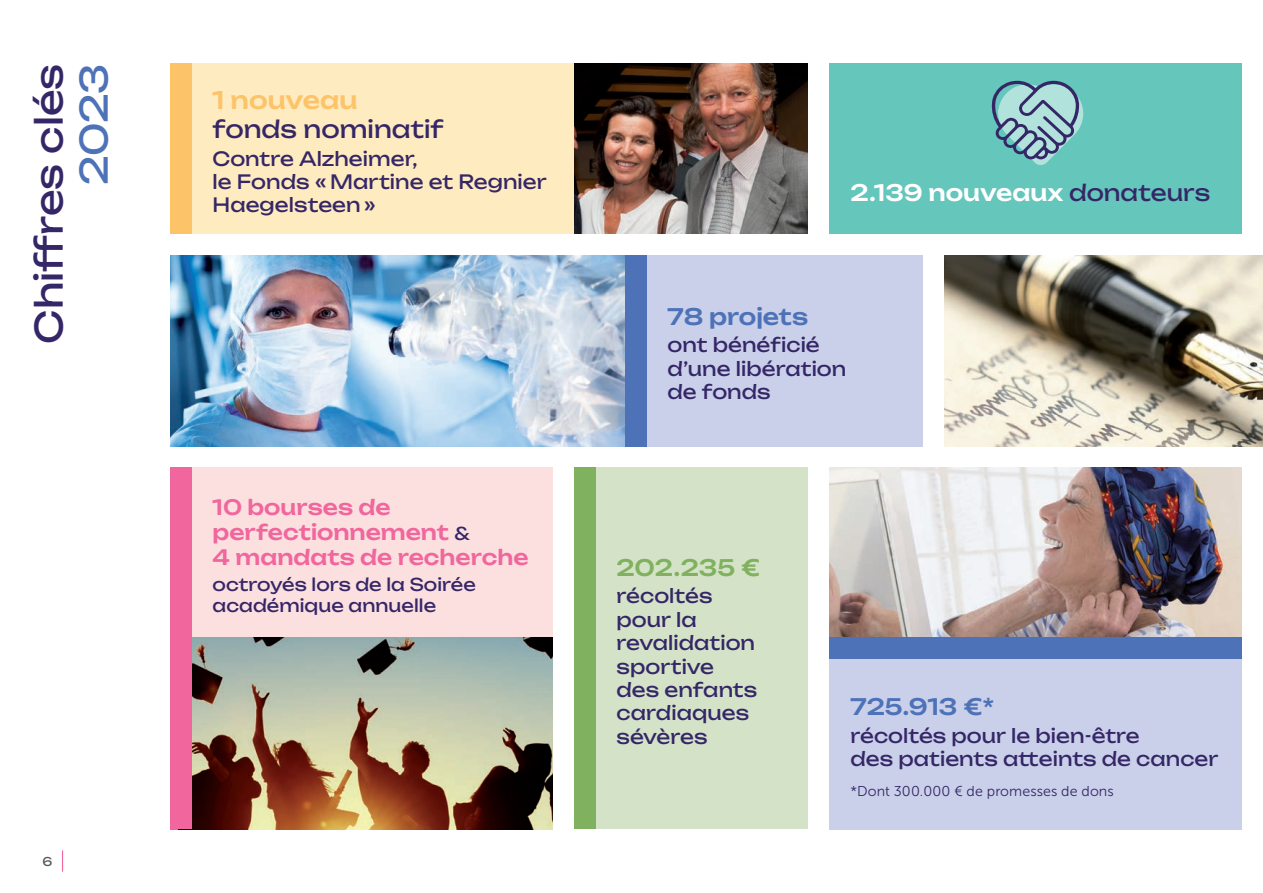
<style>
.page{position:relative;width:1263px;height:893px;background:#fff}
.page>*{position:absolute;margin:0;border:0;box-sizing:border-box;transform-origin:0 0}
.t1{font:37.5px "Unbounded";color:#352767}
.t2{font:37.5px "Unbounded";color:#4d72b8}
.t3{font:24px "Unbounded";color:#352767}
.t4{font:500 24px "Unbounded";color:#fdc369}
.t5{font:500 22.5px "Unbounded";color:#fff}
.t6{font:500 22.5px "Unbounded";letter-spacing:-.005em;color:#4d72b8}
.t7{font:500 22.5px "Unbounded";letter-spacing:-.01em;color:#80b15f}
.t8{font:500 21px/25.2px "Unbounded";color:#f1669d}
.t9{font:19.5px/23.4px "Unbounded";color:#352767}
.t10{font:17.55px/21px "Unbounded";letter-spacing:.005em;color:#352767}
.t11{font:14.25px "Museo Sans 300";letter-spacing:.005em;color:#352767}
.t12{font:12px "Unbounded";color:#57585a}
.s1{font-weight:400;font-size:17.55px;color:#352767}
.s2{font-weight:400;color:#352767}
</style>
<div class="page">
<svg style="left:62px;top:850px;width:1px;height:22px"></svg>
<img style="left:944px;top:255px;width:319px;height:191px">
<div style="left:191px;top:64px;width:383px;height:170px;background:#feebbf"></div>
<img style="left:574px;top:64px;width:234px;height:170px">
<div style="left:191px;top:468px;width:362px;height:170px;background:#fcdfdf"></div>
<div style="left:646px;top:255px;width:277px;height:191px;background:#cad0e9"></div>
<img style="left:191px;top:638px;width:362px;height:191px">
<img style="left:170px;top:255px;width:455px;height:191px">
<div style="left:829px;top:64px;width:413px;height:170px;background:#65c6bb"></div>
<hr style="left:1262px;top:468px;width:1px;height:425px;background:#352767">
<div style="left:595px;top:468px;width:213px;height:361px;background:#d4e3c8"></div>
<div style="left:170px;top:64px;width:21px;height:170px;background:#fdc369"></div>
<div style="left:625px;top:255px;width:21px;height:191px;background:#4d72b8"></div>
<div style="left:170px;top:468px;width:21px;height:361px;background:#f1669d"></div>
<div style="left:574px;top:468px;width:21px;height:361px;background:#80b15f"></div>
<div style="left:829px;top:659px;width:413px;height:170px;background:#cad0e9"></div>
<img style="left:829px;top:468px;width:413px;height:170px">
<div style="left:829px;top:638px;width:413px;height:21px;background:#4d72b8"></div>
<svg style="left:991px;top:81px;width:93px;height:84px"></svg>
<h1 class="t1" style="left:19px;top:344px;width:281px;rotate:-90deg">Chiffres clés</h1>
<h1 class="t2" style="left:64px;top:185px;width:123px;rotate:-90deg">2023</h1>
<p class="t12" style="left:43px;top:852px;width:11px">6</p>
<p class="t4" style="left:213px;top:80px;width:146px">1 nouveau</p>
<p class="t3" style="left:213px;top:110px;width:232px">fonds nominatif</p>
<p class="t9" style="left:213px;top:145px;width:335px">Contre Alzheimer,<br>le Fonds « Martine et Regnier<br>Haegelsteen »</p>
<p class="t8" style="left:213px;top:493px;width:317px">10 bourses de perfectionnement <span class="s1">&amp;<br></span>4 mandats de recherche</p>
<p class="t10" style="left:213px;top:572px;width:265px">octroyés lors de la Soirée académique annuelle</p>
<p class="t5" style="left:850px;top:174px;width:361px">2.139 nouveaux <span class="s2">donateurs</span></p>
<p class="t6" style="left:668px;top:298px;width:142px">78 projets</p>
<p class="t9" style="left:668px;top:332px;width:180px">ont bénéficié d’une libération de fonds</p>
<p class="t7" style="left:617px;top:549px;width:145px">202.235 €</p>
<p class="t9" style="left:617px;top:583px;width:142px">récoltés pour la revalidation sportive des enfants cardiaques sévères</p>
<p class="t6" style="left:850px;top:688px;width:145px">725.913 €*</p>
<p class="t9" style="left:850px;top:722px;width:369px">récoltés pour le bien-être<br>des patients atteints de cancer</p>
<p class="t11" style="left:850px;top:783px;width:265px">*Dont 300.000 € de promesses de dons</p>
</div>
